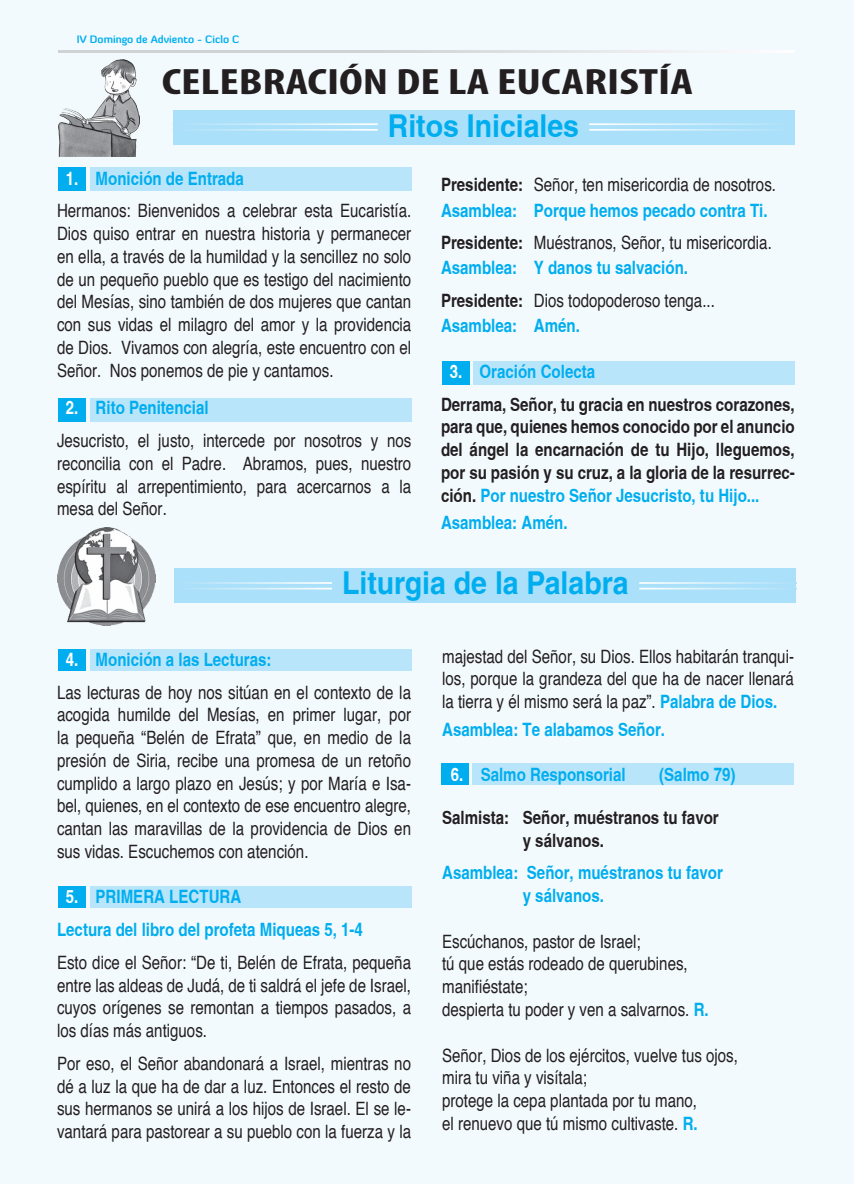
<style>
.page{position:relative;width:854px;height:1184px;background:#fff}
.page>*{position:absolute;margin:0;border:0;box-sizing:border-box;transform-origin:0 0}
.t1{font:700 condensed 36.75px "Myriad Pro";color:#231f20;scale:1.34 1}
.t2{font:700 condensed 31.5px "Helvetica";color:#00aeef;scale:1.1 1}
.t3{font:condensed 18.38px/22.8px "Helvetica";color:#231f20;text-align:justify}
.t4{font:700 condensed 18.38px/22.8px "Helvetica";color:#00aeef}
.t5{font:700 condensed 18.38px/22.8px "Helvetica";color:#231f20}
.t6{font:700 10.5px "Diavlo";color:#00aeef}
.s1{font-weight:700;color:#fff}
.s2{font-weight:700;color:#00aeef}
.s3{color:#231f20}
.s4{font-weight:400;color:#231f20}
.s5{font-weight:700}
.s6{color:#fff}
.s7{color:#00aeef}
</style>
<div class="page">
<div style="left:0;top:0;width:853px;height:1183px;background:#f3fafe"></div>
<div style="left:58px;top:167px;width:28px;height:23px;background:#00aeef"></div>
<div style="left:90px;top:167px;width:321px;height:23px;background:#b9e5fa"></div>
<div style="left:58px;top:398px;width:28px;height:23px;background:#00aeef"></div>
<div style="left:90px;top:398px;width:321px;height:23px;background:#b9e5fa"></div>
<div style="left:442px;top:361px;width:27px;height:23px;background:#00aeef"></div>
<div style="left:473px;top:361px;width:321px;height:23px;background:#b9e5fa"></div>
<div style="left:58px;top:649px;width:28px;height:22px;background:#00aeef"></div>
<div style="left:90px;top:649px;width:321px;height:22px;background:#b9e5fa"></div>
<div style="left:58px;top:885px;width:28px;height:22px;background:#00aeef"></div>
<div style="left:90px;top:885px;width:321px;height:22px;background:#b9e5fa"></div>
<div style="left:441px;top:763px;width:27px;height:21px;background:#00aeef"></div>
<div style="left:472px;top:763px;width:321px;height:21px;background:#b9e5fa"></div>
<svg style="left:58px;top:50px;width:736px;height:2px"></svg>
<img style="left:58px;top:60px;width:82px;height:97px">
<div style="left:173px;top:110px;width:621px;height:34px;background:#aae0f9"></div>
<hr style="left:173px;top:123px;width:204px;height:2px;background:#fff">
<hr style="left:173px;top:129px;width:204px;height:2px;background:#fff">
<hr style="left:589px;top:129px;width:204px;height:2px;background:#fff">
<hr style="left:589px;top:123px;width:204px;height:2px;background:#fff">
<div style="left:174px;top:568px;width:621px;height:34px;background:#aae0f9"></div>
<img style="left:58px;top:527px;width:98px;height:98px">
<hr style="left:174px;top:582px;width:158px;height:1px;background:#fff">
<hr style="left:174px;top:587px;width:158px;height:2px;background:#fff">
<hr style="left:639px;top:587px;width:157px;height:2px;background:#fff">
<hr style="left:639px;top:582px;width:157px;height:1px;background:#fff">
<p class="t6" style="left:77px;top:33px;width:164px">IV Domingo de Adviento - Ciclo C</p>
<p class="t1" style="left:162px;top:58px;width:398px">CELEBRACIÓN DE LA EUCARISTÍA</p>
<p class="t2" style="left:387px;top:107px;width:175px">Ritos Iniciales</p>
<p class="t3" style="left:57px;top:161px;width:355px;line-height:32.7px;text-indent:9px"><span class="s1">1.</span> <span class="s2">Monición de Entrada<br></span>Hermanos: Bienvenidos a celebrar esta Eucaristía.</p>
<p class="t3" style="left:57px;top:222px;width:355px">Dios quiso entrar en nuestra historia y permanecer en ella, a través de la humildad y la sencillez no solo de un pequeño pueblo que es testigo del nacimiento del Mesías, sino también de dos mujeres que cantan con sus vidas el milagro del amor y la providencia de Dios. Vivamos con alegría, este encuentro con el Señor. Nos ponemos de pie y cantamos.</p>
<p class="t3" style="left:57px;top:391px;width:355px;line-height:32.7px;text-indent:9px"><span class="s1">2.</span> <span class="s2">Rito Penitencial<br></span>Jesucristo, el justo, intercede por nosotros y nos</p>
<p class="t3" style="left:57px;top:451px;width:355px">reconcilia con el Padre. Abramos, pues, nuestro espíritu al arrepentimiento, para acercarnos a la mesa del Señor.</p>
<p class="t4" style="left:441px;top:172px;width:336px;line-height:25.2px"><span class="s3">Presidente:</span> <span class="s4">Señor, ten misericordia de nosotros.<br></span>Asamblea: Porque hemos pecado contra Ti.</p>
<p class="t3" style="left:441px;top:230px;width:332px;line-height:25.2px"><span class="s5">Presidente:</span> Muéstranos, Señor, tu misericordia.<br><span class="s2">Asamblea: Y danos tu salvación.</span></p>
<p class="t3" style="left:441px;top:287px;width:275px;line-height:25.2px"><span class="s5">Presidente:</span> Dios todopoderoso tenga...<br><span class="s2">Asamblea: Amén.</span></p>
<p class="t5" style="left:441px;top:355px;width:355px;line-height:32.7px;text-indent:9px"><span class="s6">3.</span> <span class="s7">Oración Colecta<br></span>Derrama, Señor, tu gracia en nuestros corazones,</p>
<p class="t5" style="left:441px;top:415px;width:355px;text-align:justify">para que, quienes hemos conocido por el anuncio del ángel la encarnación de tu Hijo, lleguemos, por su pasión y su cruz, a la gloria de la resurrec&shy;ción. <span class="s7">Por nuestro Señor Jesucristo, tu Hijo...</span></p>
<p class="t4" style="left:441px;top:511px;width:128px">Asamblea: Amén.</p>
<p class="t2" style="left:342px;top:564px;width:262px">Liturgia de la Palabra</p>
<p class="t4" style="left:66px;top:647px;width:207px"><span class="s6">4.</span> Monición a las Lecturas:</p>
<p class="t3" style="left:57px;top:680px;width:355px">Las lecturas de hoy nos sitúan en el contexto de la acogida humilde del Mesías, en primer lugar, por la pequeña “Belén de Efrata” que, en medio de la presión de Siria, recibe una promesa de un retoño cumplido a largo plazo en Jesús; y por María e Isa&shy;bel, quienes, en el contexto de ese encuentro alegre, cantan las maravillas de la providencia de Dios en sus vidas. Escuchemos con atención.</p>
<p class="t4" style="left:66px;top:885px;width:177px"><span class="s6">5.</span> PRIMERA LECTURA</p>
<p class="t4" style="left:57px;top:917px;width:307px">Lectura del libro del profeta Miqueas 5, 1-4</p>
<p class="t3" style="left:57px;top:950px;width:355px">Esto dice el Señor: “De ti, Belén de Efrata, pequeña entre las aldeas de Judá, de ti saldrá el jefe de Israel, cuyos orígenes se remontan a tiempos pasados, a los días más antiguos.</p>
<p class="t3" style="left:57px;top:1051px;width:355px">Por eso, el Señor abandonará a Israel, mientras no dé a luz la que ha de dar a luz. Entonces el resto de sus hermanos se unirá a los hijos de Israel. El se le&shy;vantará para pastorear a su pueblo con la fuerza y la</p>
<p class="t3" style="left:442px;top:644px;width:353px">majestad del Señor, su Dios. Ellos habitarán tranqui&shy;los, porque la grandeza del que ha de nacer llenará la tierra y él mismo será la paz”. <span class="s2">Palabra de Dios.</span></p>
<p class="t4" style="left:442px;top:717px;width:224px">Asamblea: Te alabamos Señor.</p>
<p class="t4" style="left:450px;top:763px;width:176px"><span class="s6">6.</span> Salmo Responsorial</p>
<p class="t4" style="left:659px;top:763px;width:78px">(Salmo 79)</p>
<p class="t5" style="left:522px;top:805px;width:197px;text-indent:-81px">Salmista: Señor, muéstranos tu favor y sálvanos.</p>
<p class="t4" style="left:522px;top:861px;width:202px;text-indent:-81px">Asamblea: Señor, muéstranos tu favor y sálvanos.</p>
<p class="t3" style="left:442px;top:929px;width:268px;text-align:left">Escúchanos, pastor de Israel;<br>tú que estás rodeado de querubines, manifiéstate;<br>despierta tu poder y ven a salvarnos. <span class="s2">R.</span></p>
<p class="t3" style="left:442px;top:1042px;width:297px;text-align:left">Señor, Dios de los ejércitos, vuelve tus ojos, mira tu viña y visítala;<br>protege la cepa plantada por tu mano,<br>el renuevo que tú mismo cultivaste. <span class="s2">R.</span></p>
</div>
